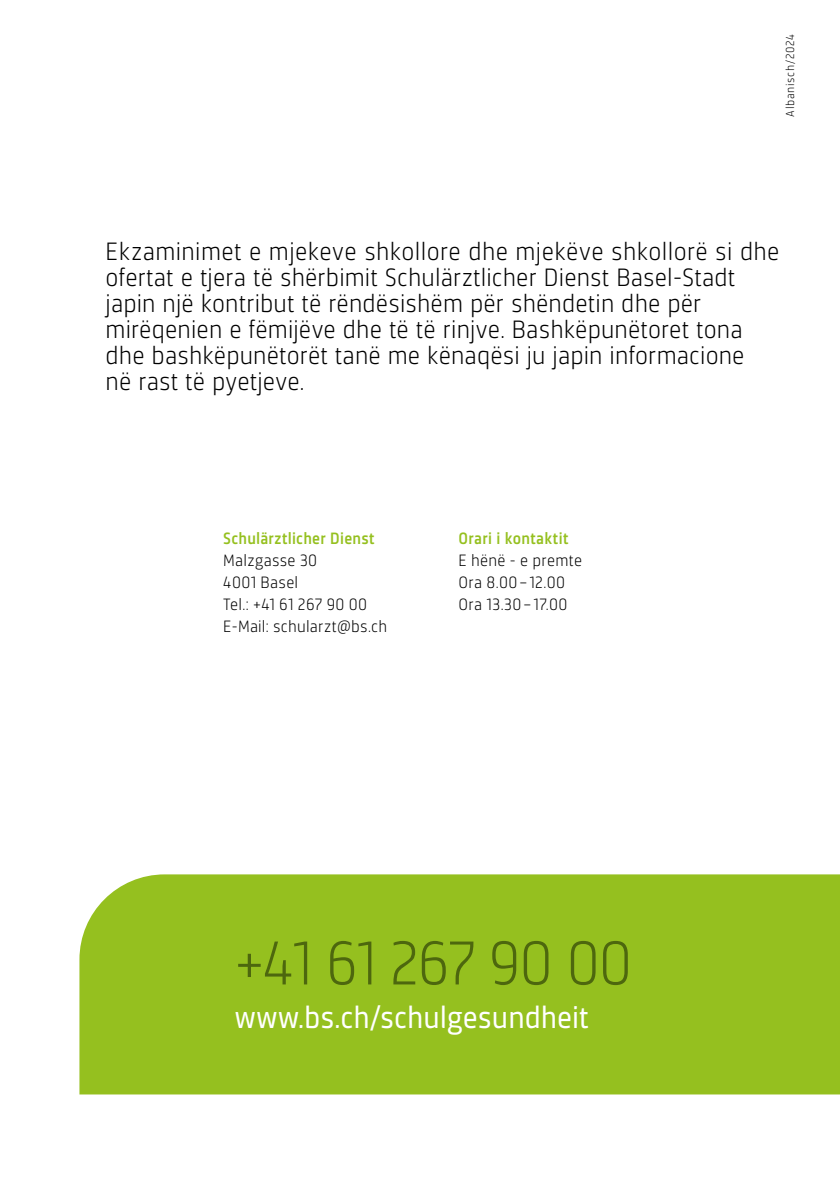
<style>
.page{position:relative;width:840px;height:1191px;background:#fff}
.page>*{position:absolute;margin:0;border:0;box-sizing:border-box;transform-origin:0 0}
.t1{font:300 64px "Sinews Sans Pro";letter-spacing:-.025em;color:#4d670e}
.t2{font:32px "Sinews Sans Pro";color:#fff}
.t3{font:300 26px/26px "Sinews Sans Pro";letter-spacing:.005em;color:#000}
.t4{font:300 17px/22px "Sinews Sans Pro";letter-spacing:.015em;color:#000}
.t5{font:500 17px "Sinews Sans Pro";letter-spacing:.015em;color:#95c01f}
.t6{font:300 12px "Sinews Sans Pro";letter-spacing:.055em;color:#000}
</style>
<div class="page">
<div style="left:79px;top:874px;width:760px;height:220px;background:#95c01f"></div>
<p class="t6" style="left:783px;top:117px;width:84px;rotate:-90deg">Albanisch/2024</p>
<p class="t3" style="left:105px;top:238px;width:675px">Ekzaminimet e mjekeve shkollore dhe mjekëve shkollorë si dhe ofertat e tjera të shërbimit Schulärztlicher Dienst Basel-Stadt japin një kontribut të rëndësishëm për shëndetin dhe për mirëqenien e fëmijëve dhe të të rinjve. Bashkëpunëtoret tona dhe bashkëpunëtorët tanë me kënaqësi ju japin informacione<br>në rast të pyetjeve.</p>
<p class="t5" style="left:223px;top:529px;width:153px">Schulärztlicher Dienst</p>
<p class="t4" style="left:223px;top:549px;width:165px">Malzgasse 30<br>4001 Basel<br>Tel.: +41 61 267 90 00<br>E-Mail: schularzt@bs.ch</p>
<p class="t5" style="left:458px;top:529px;width:111px">Orari i kontaktit</p>
<p class="t4" style="left:458px;top:549px;width:125px">E hënë - e premte<br>Ora 8.00–12.00<br>Ora 13.30–17.00</p>
<h1 class="t1" style="left:234px;top:928px;width:399px">+41 61 267 90 00</h1>
<p class="t2" style="left:234px;top:1000px;width:355px">www.bs.ch/schulgesundheit</p>
</div>
